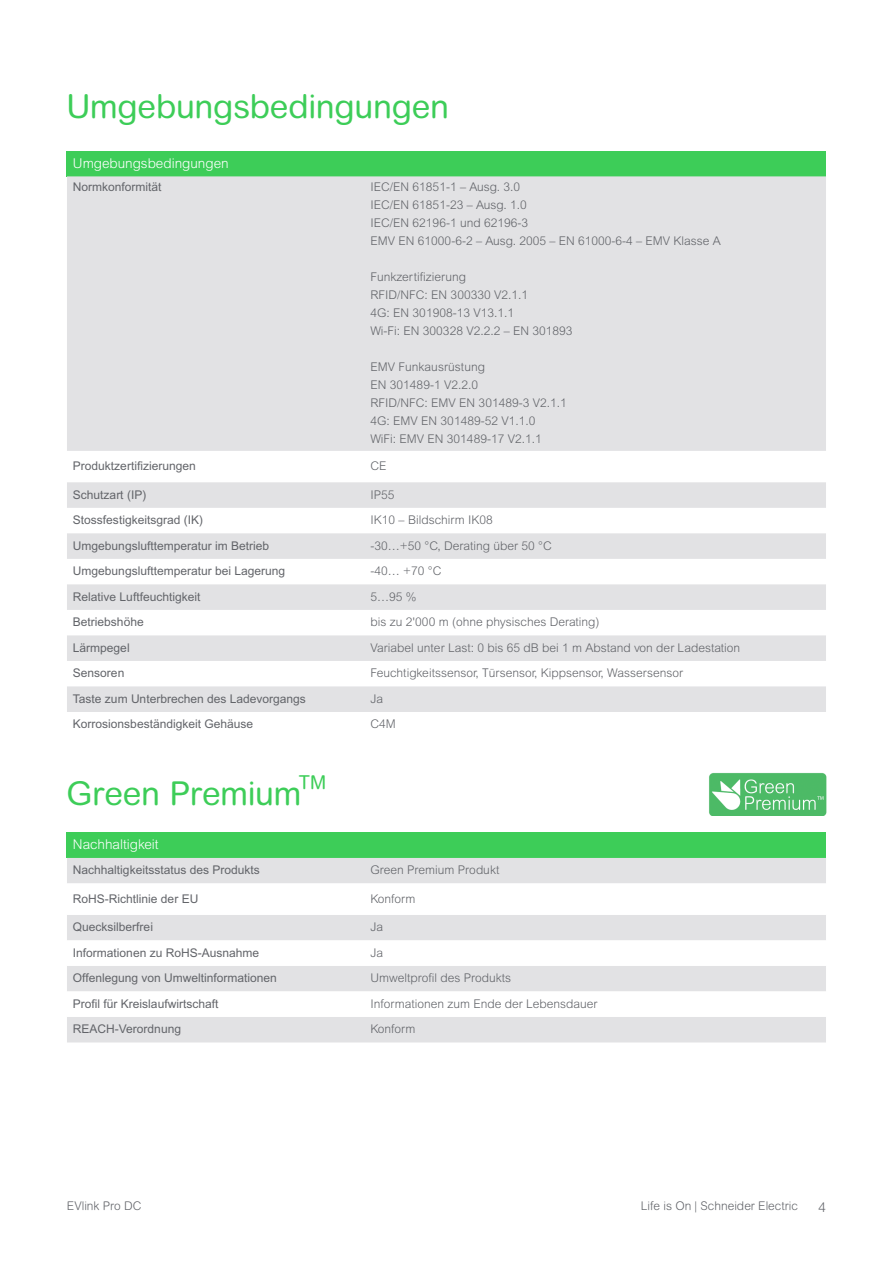
<style>
.page{position:relative;width:893px;height:1263px;background:#fff}
.page>*{position:absolute;margin:0;border:0;box-sizing:border-box;transform-origin:0 0}
.Subtitle_OK_Green{font:33px "Arial Rounded MT Pro";letter-spacing:-.005em;color:#3dcd58}
.Subtitle_OK_Green-2{font:19.2px "Arial Rounded MT Pro";color:#3dcd58}
.Table_sub_Head_OK{font:300 13.5px "Arial MT Std";color:#fff}
.t1{font:300 13.5px "Arial MT Std";color:#626469}
.Table_Body_no_space_after{font:300 12px "Arial MT Std";color:#626469}
.Table_sub_Head_OK-2{font:12px "Arial MT Std";color:#626469}
.Table_sub_Head_OK_without_space_after{font:12px "Arial MT Std";color:#626469}
.t2{font:300 12px "Arial Rounded MT Pro";color:#626469}
</style>
<div class="page">
<div style="left:67px;top:151px;width:759px;height:25px;background:#3dcd58"></div>
<svg style="left:67px;top:176px;width:759px;height:536px;fill:#e2e2e4"></svg>
<img style="left:709px;top:773px;width:117px;height:43px">
<div style="left:67px;top:832px;width:759px;height:26px;background:#3dcd58"></div>
<div style="left:67px;top:858px;width:759px;height:184px;background:#e2e2e4"></div>
<svg style="left:67px;top:883px;width:759px;height:134px"></svg>
<p class="Subtitle_OK_Green" style="left:66px;top:87px;width:384px">Umgebungsbedingungen</p>
<p class="Table_sub_Head_OK" style="left:73px;top:155px;width:157px">Umgebungsbedingungen</p>
<p class="Table_sub_Head_OK-2" style="left:73px;top:180px;width:90px">Normkonformität</p>
<p class="Table_Body_no_space_after" style="left:371px;top:180px;width:151px">IEC/EN 61851-1 – Ausg. 3.0</p>
<p class="Table_Body_no_space_after" style="left:371px;top:198px;width:158px">IEC/EN 61851-23 – Ausg. 1.0</p>
<p class="Table_Body_no_space_after" style="left:371px;top:216px;width:159px">IEC/EN 62196-1 und 62196-3</p>
<p class="Table_Body_no_space_after" style="left:371px;top:234px;width:352px">EMV EN 61000-6-2 – Ausg. 2005 – EN 61000-6-4 – EMV Klasse A</p>
<p class="Table_Body_no_space_after" style="left:371px;top:270px;width:97px">Funkzertifizierung</p>
<p class="Table_Body_no_space_after" style="left:371px;top:288px;width:159px">RFID/NFC: EN 300330 V2.1.1</p>
<p class="Table_Body_no_space_after" style="left:371px;top:306px;width:145px">4G: EN 301908-13 V13.1.1</p>
<p class="Table_Body_no_space_after" style="left:371px;top:324px;width:203px">Wi-Fi: EN 300328 V2.2.2 – EN 301893</p>
<p class="Table_Body_no_space_after" style="left:371px;top:360px;width:116px">EMV Funkausrüstung</p>
<p class="Table_Body_no_space_after" style="left:371px;top:378px;width:109px">EN 301489-1 V2.2.0</p>
<p class="Table_Body_no_space_after" style="left:371px;top:396px;width:198px">RFID/NFC: EMV EN 301489-3 V2.1.1</p>
<p class="Table_Body_no_space_after" style="left:371px;top:414px;width:166px">4G: EMV EN 301489-52 V1.1.0</p>
<p class="Table_Body_no_space_after" style="left:371px;top:432px;width:173px">WiFi: EMV EN 301489-17 V2.1.1</p>
<p class="Table_sub_Head_OK-2" style="left:73px;top:459px;width:124px">Produktzertifizierungen</p>
<p class="Table_Body_no_space_after" style="left:371px;top:459px;width:17px">CE</p>
<p class="Table_sub_Head_OK-2" style="left:73px;top:487px;width:75px">Schutzart (IP)</p>
<p class="Table_Body_no_space_after" style="left:371px;top:487px;width:26px">IP55</p>
<p class="Table_sub_Head_OK-2" style="left:73px;top:513px;width:132px">Stossfestigkeitsgrad (IK)</p>
<p class="Table_Body_no_space_after" style="left:371px;top:513px;width:124px">IK10 – Bildschirm IK08</p>
<p class="Table_sub_Head_OK-2" style="left:73px;top:538px;width:198px">Umgebungslufttemperatur im Betrieb</p>
<p class="Table_Body_no_space_after" style="left:371px;top:539px;width:183px">-30…+50 °C, Derating über 50 °C</p>
<p class="Table_sub_Head_OK_without_space_after" style="left:73px;top:564px;width:214px">Umgebungslufttemperatur bei Lagerung</p>
<p class="Table_Body_no_space_after" style="left:371px;top:564px;width:72px">-40… +70 °C</p>
<p class="Table_sub_Head_OK_without_space_after" style="left:73px;top:590px;width:129px">Relative Luftfeuchtigkeit</p>
<p class="Table_Body_no_space_after" style="left:371px;top:590px;width:48px">5…95 %</p>
<p class="Table_sub_Head_OK_without_space_after" style="left:73px;top:615px;width:72px">Betriebshöhe</p>
<p class="Table_Body_no_space_after" style="left:371px;top:615px;width:230px">bis zu 2'000 m (ohne physisches Derating)</p>
<p class="Table_sub_Head_OK_without_space_after" style="left:73px;top:641px;width:58px">Lärmpegel</p>
<p class="Table_Body_no_space_after" style="left:371px;top:641px;width:371px">Variabel unter Last: 0 bis 65 dB bei 1 m Abstand von der Ladestation</p>
<p class="Table_sub_Head_OK-2" style="left:73px;top:666px;width:53px">Sensoren</p>
<p class="Table_Body_no_space_after" style="left:371px;top:666px;width:314px">Feuchtigkeitssensor, Türsensor, Kippsensor, Wassersensor</p>
<p class="Table_sub_Head_OK-2" style="left:73px;top:692px;width:234px">Taste zum Unterbrechen des Ladevorgangs</p>
<p class="Table_Body_no_space_after" style="left:371px;top:692px;width:14px">Ja</p>
<p class="Table_sub_Head_OK-2" style="left:73px;top:717px;width:182px">Korrosionsbeständigkeit Gehäuse</p>
<p class="Table_Body_no_space_after" style="left:371px;top:717px;width:27px">C4M</p>
<p class="Subtitle_OK_Green" style="left:67px;top:774px;width:236px">Green Premium</p>
<p class="Subtitle_OK_Green-2" style="left:299px;top:771px;width:29px">TM</p>
<p class="Table_sub_Head_OK" style="left:73px;top:837px;width:87px">Nachhaltigkeit</p>
<p class="Table_sub_Head_OK-2" style="left:73px;top:863px;width:188px">Nachhaltigkeitsstatus des Produkts</p>
<p class="Table_Body_no_space_after" style="left:371px;top:863px;width:130px">Green Premium Produkt</p>
<p class="Table_sub_Head_OK-2" style="left:73px;top:892px;width:127px">RoHS-Richtlinie der EU</p>
<p class="Table_Body_no_space_after" style="left:371px;top:892px;width:46px">Konform</p>
<p class="Table_sub_Head_OK-2" style="left:73px;top:920px;width:82px">Quecksilberfrei</p>
<p class="Table_Body_no_space_after" style="left:371px;top:920px;width:14px">Ja</p>
<p class="Table_sub_Head_OK-2" style="left:73px;top:946px;width:188px">Informationen zu RoHS-Ausnahme</p>
<p class="Table_Body_no_space_after" style="left:371px;top:946px;width:14px">Ja</p>
<p class="Table_sub_Head_OK-2" style="left:73px;top:971px;width:205px">Offenlegung von Umweltinformationen</p>
<p class="Table_Body_no_space_after" style="left:371px;top:971px;width:142px">Umweltprofil des Produkts</p>
<p class="Table_sub_Head_OK_without_space_after" style="left:73px;top:997px;width:147px">Profil für Kreislaufwirtschaft</p>
<p class="Table_Body_no_space_after" style="left:371px;top:997px;width:228px">Informationen zum Ende der Lebensdauer</p>
<p class="Table_sub_Head_OK_without_space_after" style="left:73px;top:1022px;width:110px">REACH-Verordnung</p>
<p class="Table_Body_no_space_after" style="left:371px;top:1022px;width:46px">Konform</p>
<p class="t2" style="left:67px;top:1199px;width:76px">EVlink Pro DC</p>
<p class="t2" style="left:641px;top:1199px;width:159px">Life is On | Schneider Electric</p>
<p class="t1" style="left:818px;top:1200px;width:9px">4</p>
</div>
